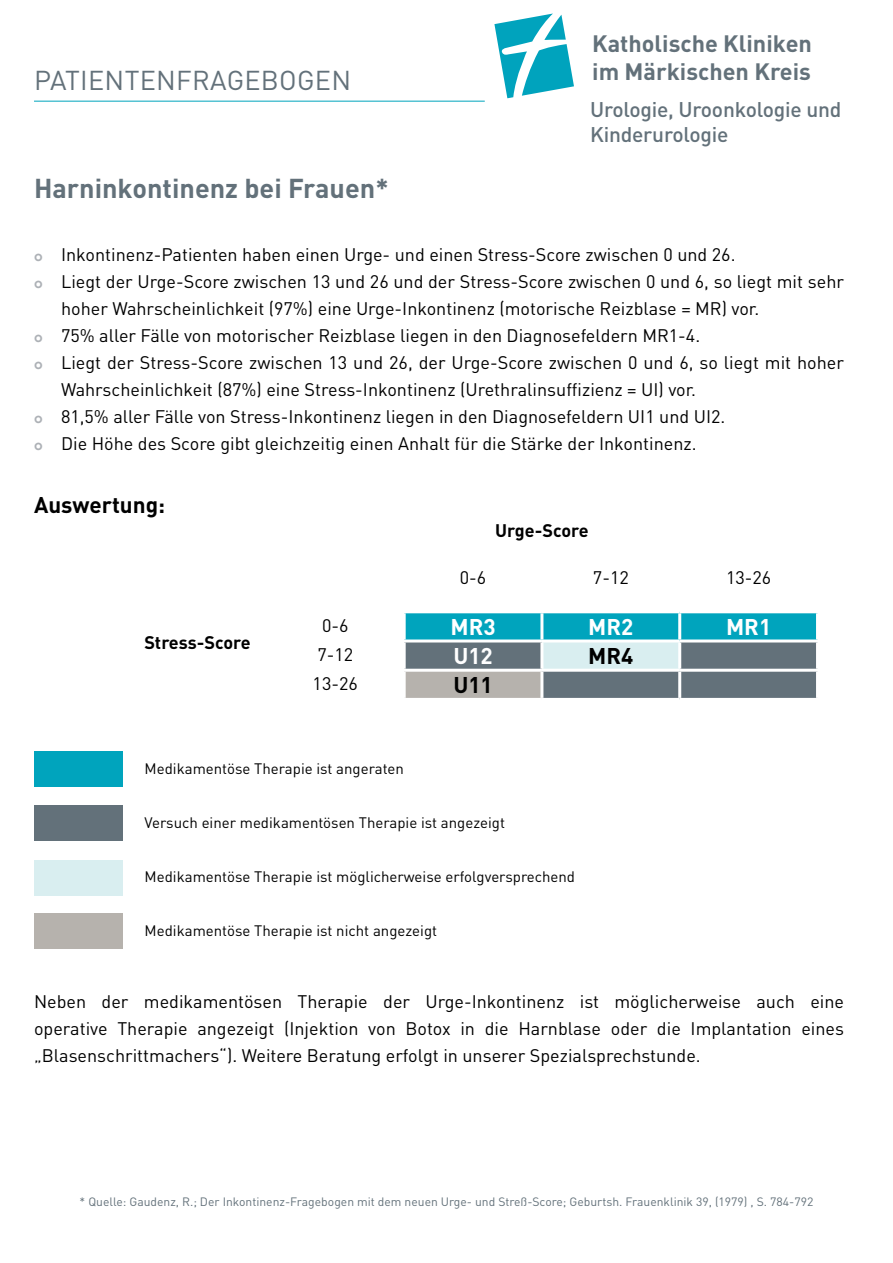
<style>
.page{position:relative;width:893px;height:1263px;background:#fff}
.page>*{position:absolute;margin:0;border:0;box-sizing:border-box;transform-origin:0 0}
.t1{font:700 27px "DIN Pro";color:#63717a}
.t2{font:27px "DIN Pro";letter-spacing:.01em;color:#63717a}
.t3{font:700 23.4px/28.2px "DIN Pro";color:#63717a}
.t4{font:700 22.5px "DIN Pro";color:#000}
.t5{font:700 22.5px "DIN Pro";color:#fff}
.t6{font:500 21px/25.2px "DIN Pro";letter-spacing:-.01em;color:#63717a}
.t7{font:18px/27px "DIN Pro";color:#000;text-align:justify}
.t8{font:700 18px "DIN Pro";color:#000}
.t9{font:15px "DIN Pro";color:#000}
.t10{font:12px "DIN Pro";color:#63717a}
.s1{font-family:"Century Gothic";font-weight:700;font-size:13.5px;color:#adb1b6}
</style>
<div class="page">
<svg style="left:494px;top:14px;width:80px;height:84px"></svg>
<hr style="left:34px;top:101px;width:451px;height:1px;background:#00a4bd">
<svg style="left:406px;top:613px;width:410px;height:85px;background:#3c8898"></svg>
<div style="left:542px;top:641px;width:138px;height:29px;background:#d9eef0"></div>
<div style="left:404px;top:670px;width:138px;height:29px;background:#b6b2ad"></div>
<hr style="left:540px;top:613px;width:3px;height:26px;background:#fff">
<hr style="left:678px;top:613px;width:3px;height:26px;background:#fff">
<hr style="left:542px;top:639px;width:138px;height:3px;background:#fff">
<hr style="left:680px;top:639px;width:139px;height:3px;background:#fff">
<hr style="left:678px;top:642px;width:3px;height:27px;background:#fff">
<hr style="left:403px;top:639px;width:139px;height:3px;background:#fff">
<hr style="left:540px;top:642px;width:3px;height:27px;background:#fff">
<hr style="left:542px;top:669px;width:138px;height:3px;background:#fff">
<hr style="left:680px;top:669px;width:139px;height:3px;background:#fff">
<hr style="left:678px;top:672px;width:3px;height:26px;background:#fff">
<hr style="left:403px;top:669px;width:139px;height:3px;background:#fff">
<hr style="left:403px;top:672px;width:3px;height:26px;background:#fff">
<hr style="left:540px;top:672px;width:3px;height:26px;background:#fff">
<hr style="left:403px;top:698px;width:139px;height:3px;background:#fff">
<div style="left:34px;top:751px;width:89px;height:35px;background:#00a4bd"></div>
<div style="left:34px;top:805px;width:89px;height:35px;background:#63717a"></div>
<div style="left:34px;top:913px;width:89px;height:35px;background:#b6b2ad"></div>
<div style="left:34px;top:860px;width:89px;height:35px;background:#d9eef0"></div>
<h1 class="t2" style="left:34px;top:62px;width:318px">PATIENTENFRAGEBOGEN</h1>
<h1 class="t1" style="left:34px;top:170px;width:356px">Harninkontinenz bei Frauen*</h1>
<p class="t3" style="left:592px;top:28px;width:221px">Katholische Kliniken im Märkischen Kreis</p>
<p class="t6" style="left:590px;top:96px;width:253px">Urologie, Uroonkologie und<br>Kinderurologie</p>
<p class="t7" style="left:34px;top:240px;width:703px"><span class="s1">o</span> Inkontinenz-Patienten haben einen Urge- und einen Stress-Score zwischen 0 und 26.</p>
<p class="t7" style="left:34px;top:267px;width:811px"><span class="s1">o</span> Liegt der Urge-Score zwischen 13 und 26 und der Stress-Score zwischen 0 und 6, so liegt mit sehr</p>
<p class="t7" style="left:61px;top:294px;width:700px">hoher Wahrscheinlichkeit (97%) eine Urge-Inkontinenz (motorische Reizblase = MR) vor.</p>
<p class="t7" style="left:34px;top:321px;width:668px"><span class="s1">o</span> 75% aller Fälle von motorischer Reizblase liegen in den Diagnosefeldern MR1-4.</p>
<p class="t7" style="left:34px;top:348px;width:811px"><span class="s1">o</span> Liegt der Stress-Score zwischen 13 und 26, der Urge-Score zwischen 0 und 6, so liegt mit hoher</p>
<p class="t7" style="left:61px;top:375px;width:637px">Wahrscheinlichkeit (87%) eine Stress-Inkontinenz (Urethralinsuffizienz = UI) vor.</p>
<p class="t7" style="left:34px;top:402px;width:693px"><span class="s1">o</span> 81,5% aller Fälle von Stress-Inkontinenz liegen in den Diagnosefeldern UI1 und UI2.</p>
<p class="t7" style="left:34px;top:429px;width:664px"><span class="s1">o</span> Die Höhe des Score gibt gleichzeitig einen Anhalt für die Stärke der Inkontinenz.</p>
<p class="t4" style="left:34px;top:490px;width:133px">Auswertung:</p>
<p class="t8" style="left:144px;top:630px;width:108px">Stress-Score</p>
<p class="t8" style="left:495px;top:518px;width:95px">Urge-Score</p>
<p class="t7" style="left:460px;top:563px;width:28px">0-6</p>
<p class="t7" style="left:593px;top:563px;width:37px">7-12</p>
<p class="t7" style="left:726px;top:563px;width:47px">13-26</p>
<p class="t7" style="left:322px;top:611px;width:28px">0-6</p>
<p class="t5" style="left:450px;top:612px;width:47px">MR3</p>
<p class="t5" style="left:588px;top:612px;width:47px">MR2</p>
<p class="t5" style="left:726px;top:612px;width:47px">MR1</p>
<p class="t7" style="left:317px;top:640px;width:37px">7-12</p>
<p class="t5" style="left:453px;top:641px;width:41px">U12</p>
<p class="t4" style="left:588px;top:641px;width:47px">MR4</p>
<p class="t7" style="left:313px;top:669px;width:47px">13-26</p>
<p class="t4" style="left:453px;top:670px;width:41px">U11</p>
<p class="t9" style="left:145px;top:758px;width:261px">Medikamentöse Therapie ist angeraten</p>
<p class="t9" style="left:145px;top:812px;width:362px">Versuch einer medikamentösen Therapie ist angezeigt</p>
<p class="t9" style="left:145px;top:866px;width:432px">Medikamentöse Therapie ist möglicherweise erfolgversprechend</p>
<p class="t9" style="left:145px;top:920px;width:294px">Medikamentöse Therapie ist nicht angezeigt</p>
<p class="t7" style="left:34px;top:987px;width:812px">Neben der medikamentösen Therapie der Urge-Inkontinenz ist möglicherweise auch eine operative Therapie angezeigt (Injektion von Botox in die Harnblase oder die Implantation eines „Blasenschrittmachers“). Weitere Beratung erfolgt in unserer Spezialsprechstunde.</p>
<p class="t10" style="left:80px;top:1194px;width:735px">* Quelle: Gaudenz, R.; Der Inkontinenz-Fragebogen mit dem neuen Urge- und Streß-Score; Geburtsh. Frauenklinik 39, (1979) , S. 784-792</p>
</div>
